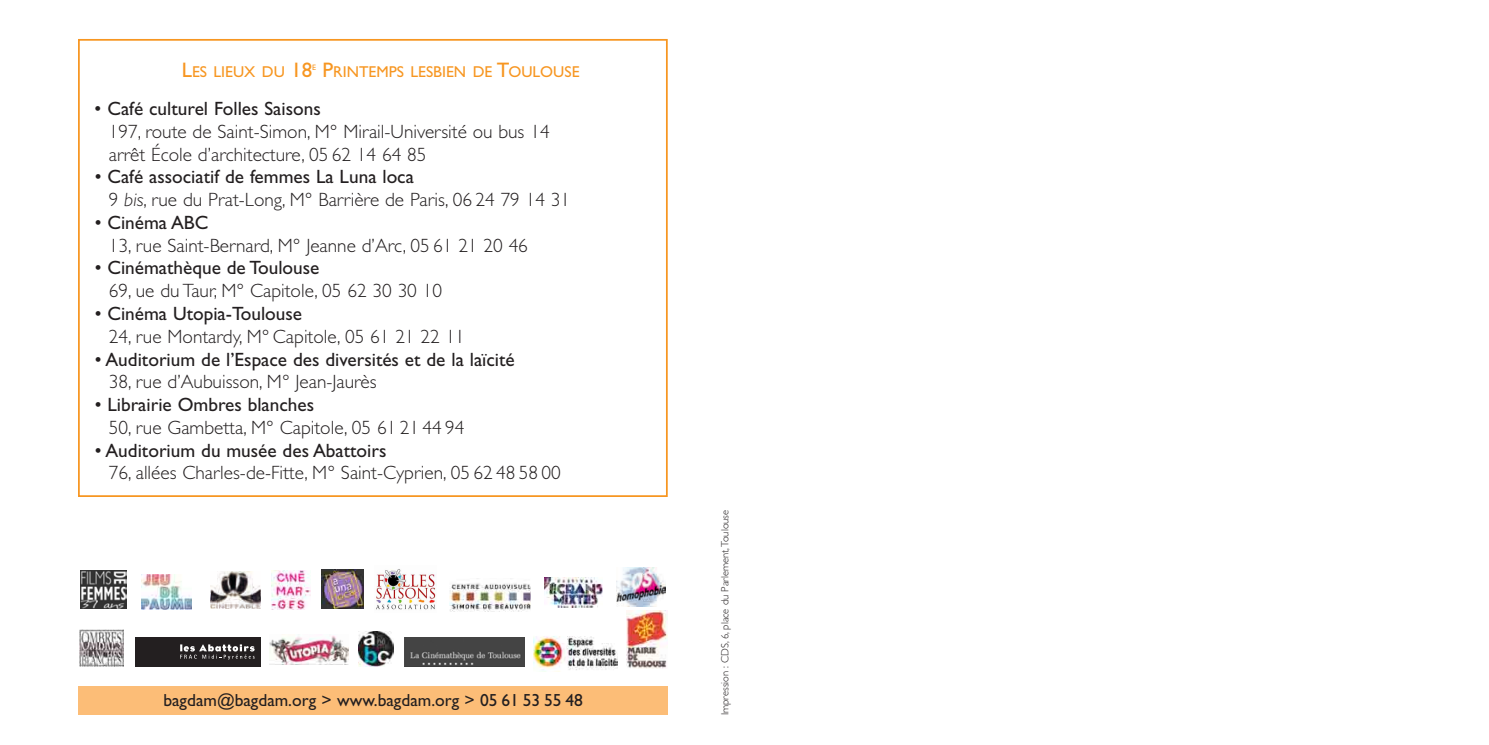
<style>
.page{position:relative;width:1489px;height:745px;background:#fff}
.page>*{position:absolute;margin:0;border:0;box-sizing:border-box;transform-origin:0 0}
.t1{font:300 19.25px/22.8px "Gill Sans";color:#231f20}
.t2{font:19.25px "Gill Sans";color:#231f20}
.t3{font:17.5px "Gill Sans";color:#231f20}
.t4{font:15.75px "Gill Sans";color:#f79621}
.t5{font:300 10.5px "Gill Sans";color:#231f20}
.t6{font:7.88px "Gill Sans";color:#f79621}
.s1{font-size:21px}
.s2{font-weight:400}
.s3{font-style:italic}
</style>
<div class="page">
<div style="left:78px;top:39px;width:589px;height:457px;border:2px solid #f79621"></div>
<img style="left:271px;top:570px;width:39px;height:39px">
<div style="left:135px;top:636px;width:126px;height:30px;background:#231f20"></div>
<svg style="left:180px;top:644px;width:74px;height:15px"></svg>
<img style="left:210px;top:571px;width:50px;height:36px">
<img style="left:81px;top:570px;width:45px;height:38px">
<img style="left:79px;top:629px;width:45px;height:37px">
<img style="left:626px;top:610px;width:41px;height:57px">
<img style="left:358px;top:631px;width:36px;height:35px">
<img style="left:322px;top:569px;width:41px;height:39px">
<img style="left:376px;top:569px;width:60px;height:41px">
<img style="left:449px;top:578px;width:82px;height:33px">
<img style="left:534px;top:636px;width:84px;height:35px">
<img style="left:269px;top:635px;width:79px;height:29px">
<img style="left:404px;top:637px;width:120px;height:29px">
<div style="left:79px;top:685px;width:588px;height:29px;background:#fcbd77"></div>
<img style="left:616px;top:567px;width:49px;height:39px">
<img style="left:141px;top:574px;width:51px;height:35px">
<img style="left:544px;top:577px;width:58px;height:30px">
<p class="t4" style="left:182px;top:66px;width:132px"><span class="s1">L</span>ES LIEUX DU <span class="s1">18</span></p>
<p class="t6" style="left:312px;top:64px;width:5px">E</p>
<p class="t4" style="left:322px;top:66px;width:258px"><span class="s1">P</span>RINTEMPS LESBIEN DE <span class="s1">T</span>OULOUSE</p>
<p class="t2" style="left:95px;top:101px;width:228px">• Café culturel Folles Saisons</p>
<p class="t1" style="left:109px;top:122px;width:442px">197, route de Saint-Simon, M° Mirail-Université ou bus 14 arrêt École d’architecture, 05 62 14 64 85</p>
<p class="t1" style="left:109px;top:167px;width:463px;text-indent:-14px"><span class="s2">• Café associatif de femmes La Luna loca<br></span>9 <span class="s3">bis</span>, rue du Prat-Long, M° Barrière de Paris, 06 24 79 14 31</p>
<p class="t2" style="left:95px;top:215px;width:115px">• Cinéma ABC</p>
<p class="t1" style="left:109px;top:235px;width:420px">13, rue Saint-Bernard, M° Jeanne d’Arc, 05 61 21 20 46</p>
<p class="t2" style="left:95px;top:260px;width:226px">• Cinémathèque de Toulouse</p>
<p class="t1" style="left:109px;top:281px;width:335px">69, ue du Taur, M° Capitole, 05 62 30 30 10</p>
<p class="t2" style="left:95px;top:306px;width:209px">• Cinéma Utopia-Toulouse</p>
<p class="t1" style="left:109px;top:326px;width:357px">24, rue Montardy, M° Capitole, 05 61 21 22 11</p>
<p class="t2" style="left:95px;top:351px;width:421px">• Auditorium de l’Espace des diversités et de la laïcité</p>
<p class="t1" style="left:109px;top:372px;width:269px">38, rue d’Aubuisson, M° Jean-Jaurès</p>
<p class="t2" style="left:95px;top:397px;width:221px">• Librairie Ombres blanches</p>
<p class="t1" style="left:109px;top:417px;width:357px">50, rue Gambetta, M° Capitole, 05 61 21 44 94</p>
<p class="t2" style="left:95px;top:442px;width:293px">• Auditorium du musée des Abattoirs</p>
<p class="t1" style="left:109px;top:463px;width:453px">76, allées Charles-de-Fitte, M° Saint-Cyprien, 05 62 48 58 00</p>
<p class="t3" style="left:163px;top:693px;width:421px">bagdam@bagdam.org &gt; www.bagdam.org &gt; 05 61 53 55 48</p>
<p class="t5" style="left:720px;top:714px;width:207px;rotate:-90deg">Impression : CDS, 6, place du Parlement,Toulouse</p>
</div>
